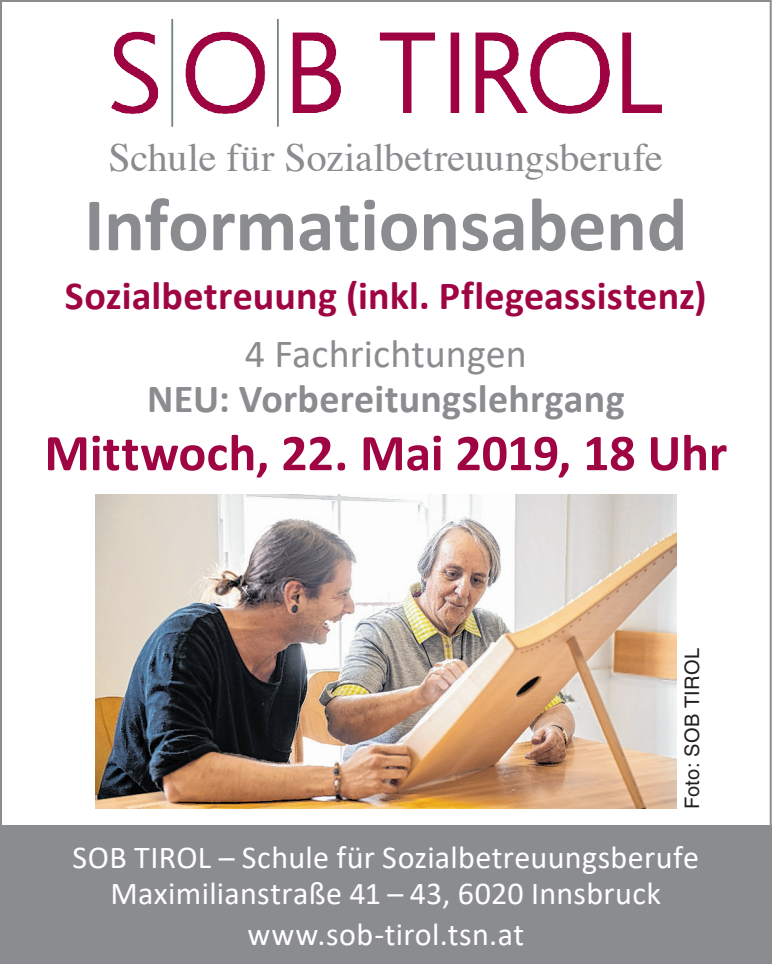
<style>
.page{position:relative;width:774px;height:964px;background:#fff}
.page>*{position:absolute;margin:0;border:0;box-sizing:border-box;transform-origin:0 0}
.t1{font:700 76px "Calibri";letter-spacing:-.005em;color:#8a8c8f}
.t2{font:700 52px "Calibri";letter-spacing:-.005em;color:#9f0542}
.t3{font:700 40px "Calibri";letter-spacing:.005em;color:#9f0542}
.t4{font:40px "Times";letter-spacing:-.005em;color:#8a8c8f}
.t5{font:700 40px "Calibri";letter-spacing:.005em;color:#8a8c8f}
.t6{font:40px "Calibri";color:#8a8c8f}
.t7{font:32px/36px "Calibri";letter-spacing:.01em;color:#fff;text-align:center}
.t8{font:20px "Helvetica";letter-spacing:.015em;color:#231f20}
</style>
<div class="page">
<div style="left:0;top:825px;width:771px;height:139px;background:#8a8c8f"></div>
<img style="left:111px;top:19px;width:549px;height:108px">
<img style="left:95px;top:494px;width:581px;height:314px">
<p class="t4" style="left:108px;top:132px;width:556px">Schule für Sozialbetreuungsberufe</p>
<h1 class="t1" style="left:84px;top:171px;width:604px">Informationsabend</h1>
<p class="t3" style="left:65px;top:267px;width:643px">Sozialbetreuung (inkl. Pflegeassistenz)</p>
<p class="t6" style="left:245px;top:326px;width:283px">4 Fachrichtungen</p>
<p class="t5" style="left:147px;top:370px;width:479px">NEU: Vorbereitungslehrgang</p>
<h2 class="t2" style="left:44px;top:416px;width:684px">Mittwoch, 22. Mai 2019, 18 Uhr</h2>
<p class="t8" style="left:680px;top:809px;width:163px;rotate:-90deg">Foto: SOB TIROL</p>
<p class="t7" style="left:73px;top:838px;width:627px">SOB TIROL – Schule für Sozialbetreuungsberufe<br>Maximilianstraße 41 – 43, 6020 Innsbruck</p>
<p class="t7" style="left:247px;top:915px;width:278px">www.sob-tirol.tsn.at</p>
</div>
